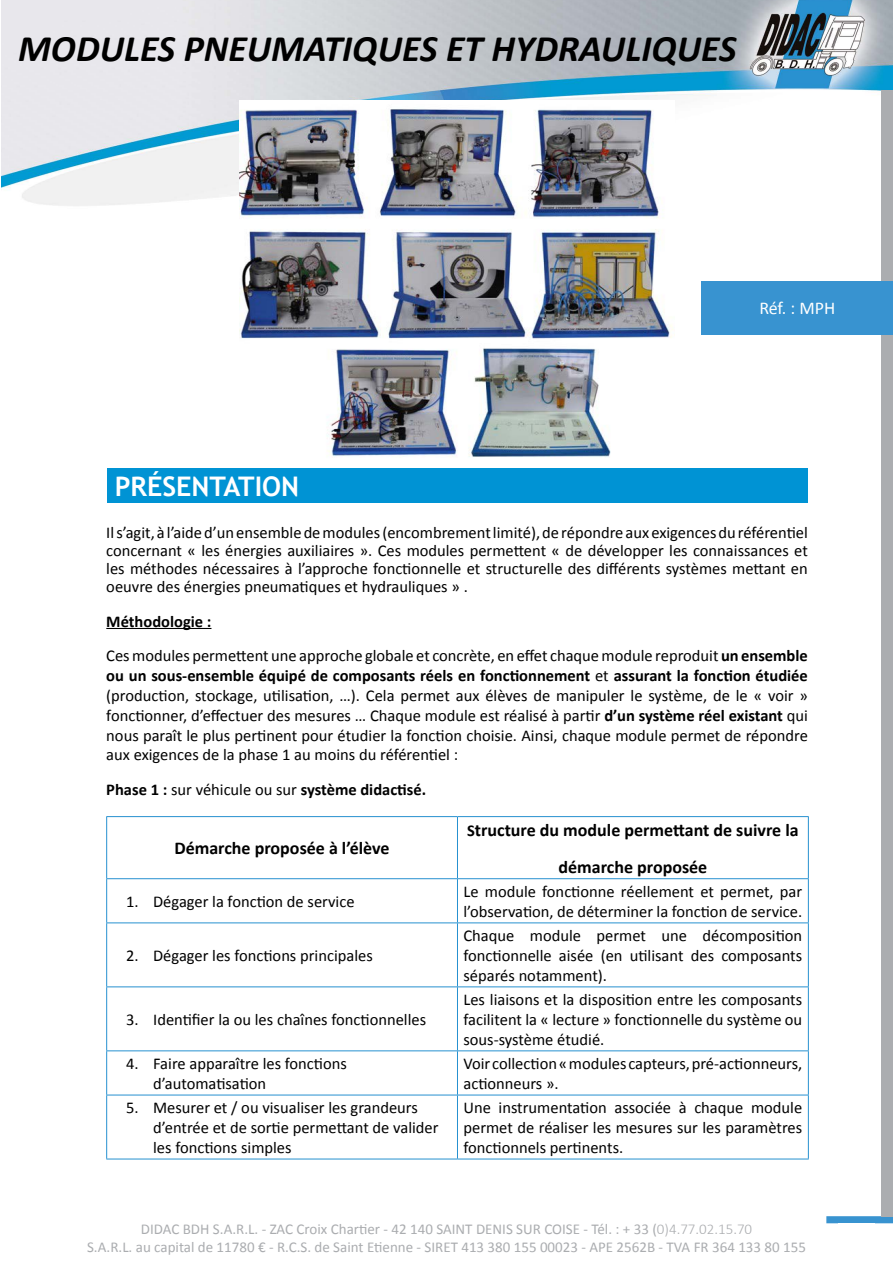
<style>
.page{position:relative;width:893px;height:1263px;background:#fff}
.page>*{position:absolute;margin:0;border:0;box-sizing:border-box;transform-origin:0 0}
.t1{font:italic 700 37.5px "Calibri";color:#000}
.t2{font:700 27px "Trebuchet MS";color:#fff}
.t3{font:700 18px/36.6px "Calibri";color:#000;text-align:center}
.t4{font:18px "Calibri";letter-spacing:-.005em;color:#fff}
.t5{font:16.5px/19.8px "Calibri";color:#000;text-align:justify}
.t6{font:700 16.5px "Calibri";color:#000}
.t7{font:15px/18px "Calibri";color:#abadb0;text-align:center}
.s1{font-weight:700}
.s2{font-weight:400}
.s3{font-size:16.5px}
.s4{font-weight:300}
</style>
<div class="page">
<img style="left:1px;top:0;width:892px;height:1224px">
<svg style="left:826px;top:1216px;width:67px;height:7px"></svg>
<div style="left:881px;top:90px;width:12px;height:1126px;background:#abadb0"></div>
<div style="left:767px;top:1191px;width:37px;height:25px;background:#fff"></div>
<div style="left:838px;top:1223px;width:36px;height:20px;background:#fff"></div>
<hr style="left:106px;top:628px;width:105px;height:1px;background:#000">
<div style="left:107px;top:469px;width:700px;height:34px;background:#0093d4"></div>
<hr style="left:106px;top:816px;width:351px;height:1px;background:#2791d0">
<hr style="left:106px;top:817px;width:1px;height:61px;background:#2791d0">
<hr style="left:457px;top:816px;width:352px;height:1px;background:#2791d0">
<hr style="left:457px;top:817px;width:1px;height:61px;background:#2791d0">
<hr style="left:808px;top:817px;width:1px;height:61px;background:#2791d0">
<hr style="left:106px;top:878px;width:351px;height:1px;background:#2791d0">
<hr style="left:106px;top:879px;width:1px;height:43px;background:#2791d0">
<hr style="left:457px;top:878px;width:352px;height:1px;background:#2791d0">
<hr style="left:457px;top:879px;width:1px;height:43px;background:#2791d0">
<hr style="left:808px;top:879px;width:1px;height:43px;background:#2791d0">
<hr style="left:106px;top:922px;width:351px;height:1px;background:#2791d0">
<hr style="left:106px;top:923px;width:1px;height:63px;background:#2791d0">
<hr style="left:457px;top:922px;width:352px;height:1px;background:#2791d0">
<hr style="left:457px;top:923px;width:1px;height:63px;background:#2791d0">
<hr style="left:808px;top:923px;width:1px;height:63px;background:#2791d0">
<hr style="left:106px;top:986px;width:351px;height:1px;background:#2791d0">
<hr style="left:106px;top:987px;width:1px;height:63px;background:#2791d0">
<hr style="left:457px;top:986px;width:352px;height:1px;background:#2791d0">
<hr style="left:457px;top:987px;width:1px;height:63px;background:#2791d0">
<hr style="left:808px;top:987px;width:1px;height:63px;background:#2791d0">
<hr style="left:106px;top:1050px;width:351px;height:1px;background:#2791d0">
<hr style="left:106px;top:1051px;width:1px;height:44px;background:#2791d0">
<hr style="left:457px;top:1050px;width:352px;height:1px;background:#2791d0">
<hr style="left:457px;top:1051px;width:1px;height:44px;background:#2791d0">
<hr style="left:808px;top:1051px;width:1px;height:44px;background:#2791d0">
<hr style="left:106px;top:1095px;width:351px;height:1px;background:#2791d0">
<hr style="left:106px;top:1095px;width:1px;height:64px;background:#2791d0">
<hr style="left:457px;top:1095px;width:352px;height:1px;background:#2791d0">
<hr style="left:457px;top:1095px;width:1px;height:64px;background:#2791d0">
<hr style="left:808px;top:1095px;width:1px;height:64px;background:#2791d0">
<hr style="left:106px;top:1159px;width:351px;height:1px;background:#2791d0">
<hr style="left:457px;top:1159px;width:352px;height:1px;background:#2791d0">
<img style="left:240px;top:100px;width:434px;height:362px">
<div style="left:702px;top:281px;width:191px;height:53px;background:#3893d0"></div>
<h1 class="t1" style="left:18px;top:25px;width:720px">MODULES PNEUMATIQUES ET HYDRAULIQUES</h1>
<p class="t4" style="left:759px;top:297px;width:77px">Réf. : MPH</p>
<h2 class="t2" style="left:115px;top:469px;width:186px">PRÉSENTATION</h2>
<p class="t5" style="left:106px;top:523px;width:703px;line-height:18px">Il s’agit, à l’aide d’un ensemble de modules (encombrement limité), de répondre aux exigences du référentiel concernant « les énergies auxiliaires ». Ces modules permettent « de développer les connaissances et les méthodes nécessaires à l’approche fonctionnelle et structurelle des différents systèmes mettant en oeuvre des énergies pneumatiques et hydrauliques » .</p>
<p class="t5" style="left:106px;top:604px;width:703px;line-height:34.8px"><span class="s1">Méthodologie :<br></span>Ces modules permettent une approche globale et concrète, en effet chaque module reproduit <span class="s1">un ensemble</span></p>
<p class="t5" style="left:106px;top:666px;width:703px"><span class="s1">ou un sous-ensemble équipé de composants réels en fonctionnement</span> et <span class="s1">assurant la fonction étudiée </span>(production, stockage, utilisation, …). Cela permet aux élèves de manipuler le système, de le « voir » fonctionner, d’effectuer des mesures … Chaque module est réalisé à partir <span class="s1">d’un système réel existant</span> qui nous paraît le plus pertinent pour étudier la fonction choisie. Ainsi, chaque module permet de répondre aux exigences de la phase 1 au moins du référentiel :</p>
<p class="t6" style="left:106px;top:779px;width:321px">Phase 1 : <span class="s2">sur véhicule ou sur</span> système didactisé.</p>
<p class="t3" style="left:174px;top:830px;width:217px">Démarche proposée à l’élève</p>
<p class="t3" style="left:467px;top:812px;width:333px"><span class="s3">S</span>tructure du module permettant de suivre la démarche proposée</p>
<p class="t5" style="left:126px;top:892px;width:230px">1. Dégager la fonction de service</p>
<p class="t5" style="left:463px;top:882px;width:340px">Le module fonctionne réellement et permet, par l’observation, de déterminer la fonction de service.</p>
<p class="t5" style="left:126px;top:946px;width:248px">2. Dégager les fonctions principales</p>
<p class="t5" style="left:463px;top:926px;width:340px">Chaque module permet une décomposition fonctionnelle aisée (en utilisant des composants séparés notamment).</p>
<p class="t5" style="left:126px;top:1010px;width:301px">3. Identifier la ou les chaînes fonctionnelles</p>
<p class="t5" style="left:463px;top:990px;width:340px">Les liaisons et la disposition entre les composants facilitent la « lecture » fonctionnelle du système ou sous-système étudié.</p>
<p class="t5" style="left:153px;top:1054px;width:195px;text-indent:-27px">4. Faire apparaître les fonctions d’automatisation</p>
<p class="t5" style="left:463px;top:1054px;width:340px">Voir collection « modules capteurs, pré-actionneurs, actionneurs ».</p>
<p class="t5" style="left:153px;top:1098px;width:287px;text-align:left;text-indent:-27px">5. Mesurer et / ou visualiser les grandeurs d’entrée et de sortie permettant de valider les fonctions simples</p>
<p class="t5" style="left:463px;top:1098px;width:340px">Une instrumentation associée à chaque module permet de réaliser les mesures sur les paramètres fonctionnels pertinents.</p>
<p class="t7" style="left:87px;top:1220px;width:720px">DIDAC BDH S.A.R.L. - ZAC Croix Chartier - 42 140 SAINT DENIS SUR COISE - Tél. : + 33 (<span class="s4">0)4.77.02.15.70<br></span>S.A.R.L. au capital de 11780 € - R.C.S. de Saint Etienne - SIRET 413 380 155 00023 - APE 2562B - TVA FR 364 133 80 155</p>
</div>
